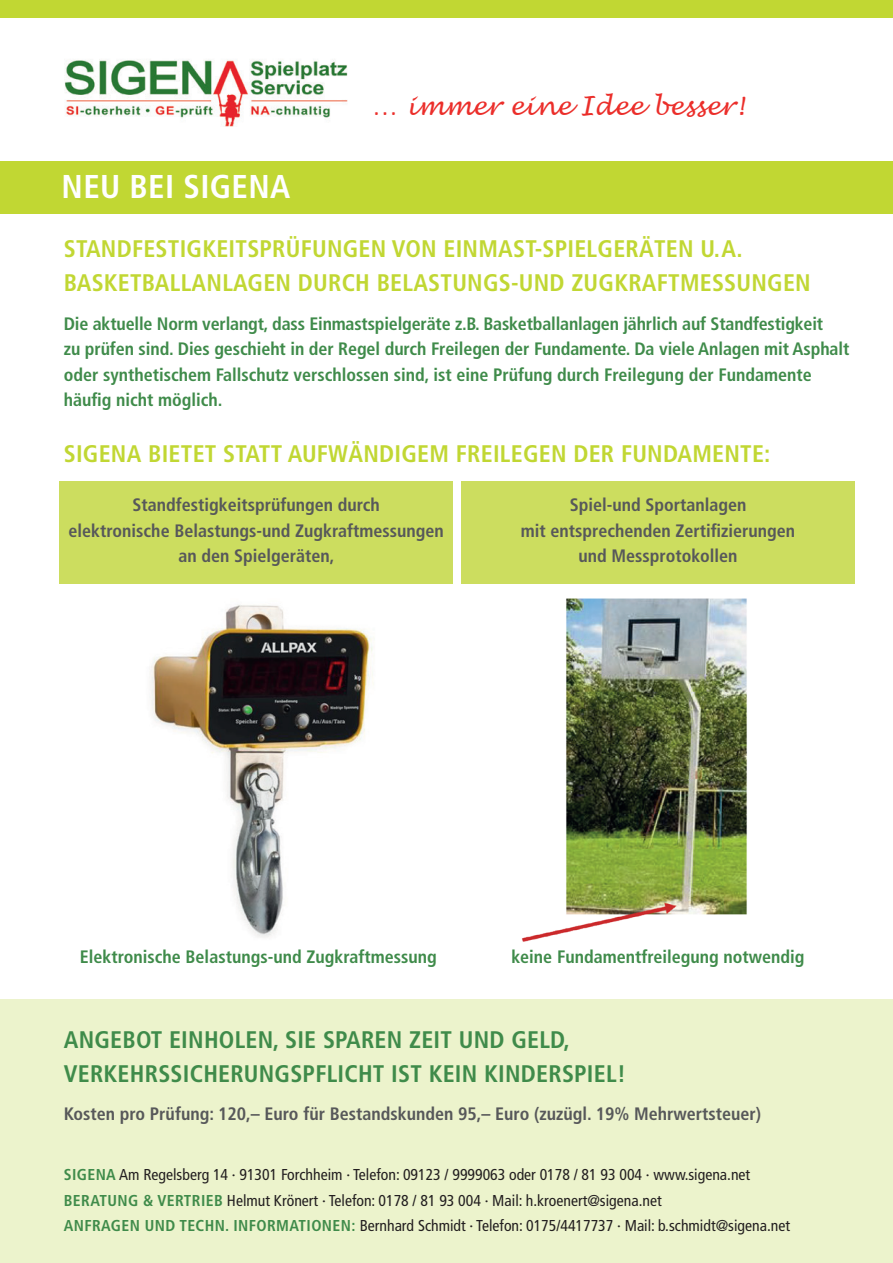
<style>
.page{position:relative;width:893px;height:1263px;background:#fff}
.page>*{position:absolute;margin:0;border:0;box-sizing:border-box;transform-origin:0 0}
.t1{font:700 condensed 33px "Frutiger";letter-spacing:.01em;color:#fff}
.t2{font:italic 25.5px "Lucida Handwriting";color:#eb2e2a}
.t3{font:700 condensed 24px/34px "Frutiger";letter-spacing:.01em;color:#c1d733}
.t4{font:700 condensed 24px/34px "Frutiger";letter-spacing:.01em;color:#3f8b4a}
.t5{font:700 condensed 18px/25.5px "Frutiger";letter-spacing:-.005em;color:#3f8b4a}
.t6{font:700 condensed 18px/25.5px "Frutiger";color:#57585a;text-align:center}
.t7{font:condensed 15.75px/25.5px "Frutiger";color:#231f20}
.s1{font-weight:700;color:#3f8b4a}
</style>
<div class="page">
<div style="left:0;top:0;width:893px;height:17px;background:#c1d733"></div>
<div style="left:0;top:162px;width:893px;height:52px;background:#c1d733"></div>
<img style="left:65px;top:59px;width:283px;height:67px">
<div style="left:60px;top:482px;width:393px;height:102px;background:#ccdd5f"></div>
<div style="left:461px;top:482px;width:394px;height:102px;background:#ccdd5f"></div>
<img style="left:150px;top:605px;width:224px;height:333px">
<img style="left:522px;top:598px;width:225px;height:344px">
<div style="left:0;top:999px;width:893px;height:264px;background:#ecf3cc"></div>
<h1 class="t1" style="left:62px;top:167px;width:230px">NEU BEI SIGENA</h1>
<h2 class="t2" style="left:372px;top:91px;width:374px">… immer eine Idee besser!</h2>
<h3 class="t3" style="left:64px;top:232px;width:748px">STANDFESTIGKEITSPRÜFUNGEN VON EINMAST-SPIELGERÄTEN U.A.<br>BASKETBALLANLAGEN DURCH BELASTUNGS-UND ZUGKRAFTMESSUNGEN</h3>
<p class="t5" style="left:64px;top:310px;width:787px">Die aktuelle Norm verlangt, dass Einmastspielgeräte z.B. Basketballanlagen jährlich auf Standfestigkeit<br>zu prüfen sind. Dies geschieht in der Regel durch Freilegen der Fundamente. Da viele Anlagen mit Asphalt oder synthetischem Fallschutz verschlossen sind, ist eine Prüfung durch Freilegung der Fundamente häufig nicht möglich.</p>
<h3 class="t3" style="left:64px;top:436px;width:708px">SIGENA BIETET STATT AUFWÄNDIGEM FREILEGEN DER FUNDAMENTE:</h3>
<p class="t6" style="left:68px;top:492px;width:377px">Standfestigkeitsprüfungen durch<br>elektronische Belastungs-und Zugkraftmessungen an den Spielgeräten,</p>
<p class="t6" style="left:521px;top:492px;width:276px">Spiel-und Sportanlagen<br>mit entsprechenden Zertifizierungen und Messprotokollen</p>
<p class="t5" style="left:80px;top:944px;width:359px">Elektronische Belastungs-und Zugkraftmessung</p>
<p class="t5" style="left:511px;top:944px;width:295px">keine Fundamentfreilegung notwendig</p>
<h3 class="t4" style="left:64px;top:1023px;width:564px">ANGEBOT EINHOLEN, SIE SPAREN ZEIT UND GELD,<br>VERKEHRSSICHERUNGSPFLICHT IST KEIN KINDERSPIEL!</h3>
<p class="t6" style="left:64px;top:1101px;width:699px">Kosten pro Prüfung: 120,– Euro für Bestandskunden 95,– Euro (zuzügl. 19% Mehrwertsteuer)</p>
<p class="t7" style="left:64px;top:1162px;width:728px"><span class="s1">SIGENA</span> Am Regelsberg 14 · 91301 Forchheim · Telefon: 09123 / 9999063 oder 0178 / 81 93 004 · www.sigena.net<br><span class="s1">BERATUNG &amp; VERTRIEB</span> Helmut Krönert · Telefon: 0178 / 81 93 004 · Mail: h.kroenert@sigena.net<br><span class="s1">ANFRAGEN UND TECHN. INFORMATIONEN:</span> Bernhard Schmidt · Telefon: 0175/4417737 · Mail: b.schmidt@sigena.net</p>
</div>
